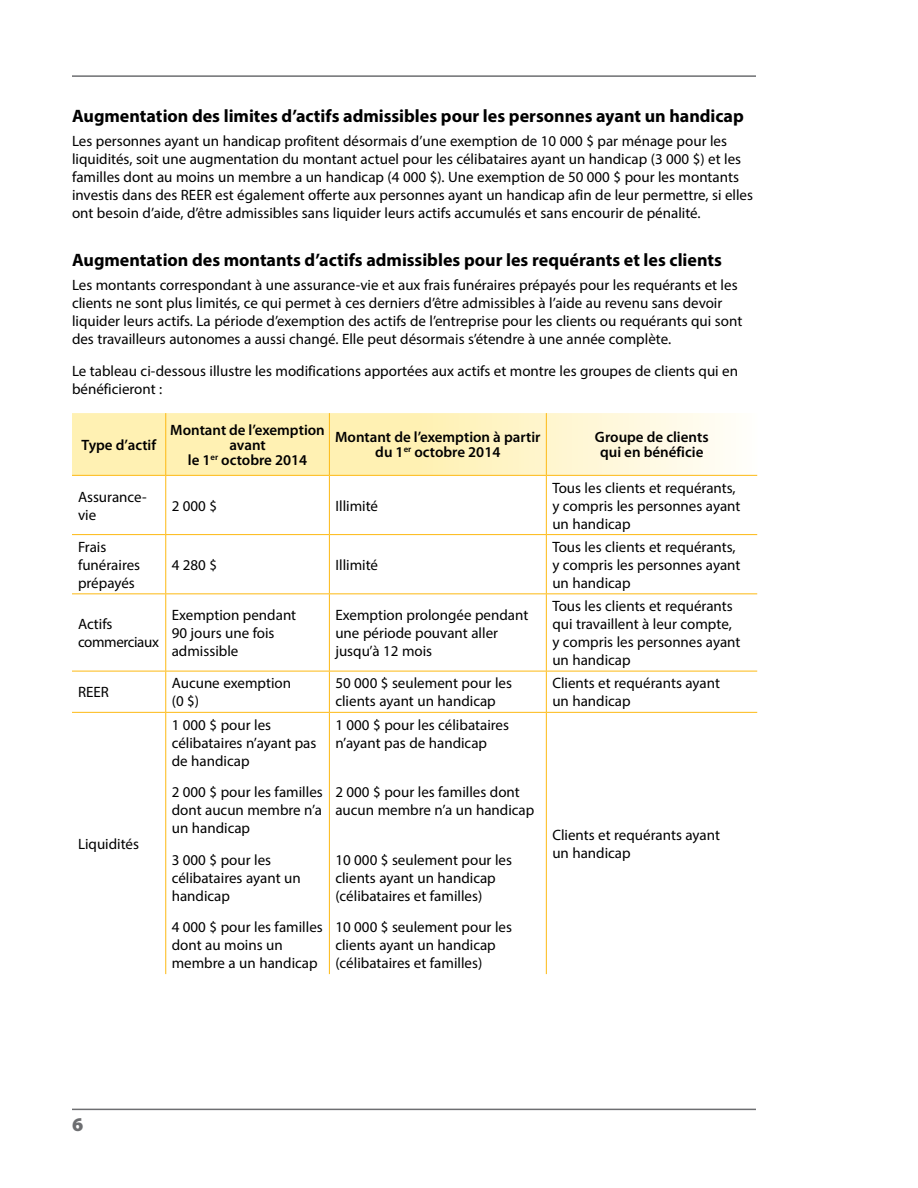
<style>
.page{position:relative;width:918px;height:1188px;background:#fff}
.page>*{position:absolute;margin:0;border:0;box-sizing:border-box;transform-origin:0 0}
.t1{font:900 19.5px "Myriad Pro";color:#6d6e71}
.Head_3{font:700 18px "Myriad Pro";color:#000}
.text{font:15px/18px "Myriad Pro";color:#000}
.data_head{font:600 15px/15px "Myriad Pro";color:#000;text-align:center}
.text-2{font:15px/18px "Myriad Pro";letter-spacing:-.025em;color:#000}
</style>
<div class="page">
<hr style="left:72px;top:1109px;width:684px;height:1px;background:#6d6e71">
<hr style="left:72px;top:75px;width:684px;height:2px;background:#6d6e71">
<svg style="left:72px;top:413px;width:685px;height:62px;background:#fef3c4"></svg>
<hr style="left:165px;top:476px;width:1px;height:58px;background:#fdb913">
<hr style="left:329px;top:476px;width:1px;height:58px;background:#fdb913">
<hr style="left:546px;top:476px;width:1px;height:58px;background:#fdb913">
<hr style="left:72px;top:534px;width:94px;height:1px;background:#fdb913">
<hr style="left:166px;top:534px;width:163px;height:1px;background:#fdb913">
<hr style="left:165px;top:535px;width:1px;height:58px;background:#fdb913">
<hr style="left:329px;top:534px;width:217px;height:1px;background:#fdb913">
<hr style="left:329px;top:535px;width:1px;height:58px;background:#fdb913">
<hr style="left:546px;top:534px;width:211px;height:1px;background:#fdb913">
<hr style="left:546px;top:535px;width:1px;height:58px;background:#fdb913">
<hr style="left:72px;top:593px;width:94px;height:1px;background:#fdb913">
<hr style="left:166px;top:593px;width:163px;height:1px;background:#fdb913">
<hr style="left:165px;top:594px;width:1px;height:77px;background:#fdb913">
<hr style="left:329px;top:593px;width:217px;height:1px;background:#fdb913">
<hr style="left:329px;top:594px;width:1px;height:77px;background:#fdb913">
<hr style="left:546px;top:593px;width:211px;height:1px;background:#fdb913">
<hr style="left:546px;top:594px;width:1px;height:77px;background:#fdb913">
<hr style="left:72px;top:671px;width:94px;height:1px;background:#fdb913">
<hr style="left:166px;top:671px;width:163px;height:1px;background:#fdb913">
<hr style="left:165px;top:671px;width:1px;height:41px;background:#fdb913">
<hr style="left:329px;top:671px;width:217px;height:1px;background:#fdb913">
<hr style="left:329px;top:671px;width:1px;height:41px;background:#fdb913">
<hr style="left:546px;top:671px;width:211px;height:1px;background:#fdb913">
<hr style="left:546px;top:671px;width:1px;height:41px;background:#fdb913">
<hr style="left:72px;top:712px;width:94px;height:1px;background:#fdb913">
<hr style="left:166px;top:712px;width:163px;height:1px;background:#fdb913">
<hr style="left:165px;top:713px;width:1px;height:261px;background:#fdb913">
<hr style="left:329px;top:712px;width:217px;height:1px;background:#fdb913">
<hr style="left:329px;top:713px;width:1px;height:261px;background:#fdb913">
<hr style="left:546px;top:712px;width:211px;height:1px;background:#fdb913">
<hr style="left:546px;top:713px;width:1px;height:261px;background:#fdb913">
<hr style="left:165px;top:413px;width:1px;height:62px;background:#fdb913">
<hr style="left:329px;top:413px;width:1px;height:62px;background:#fdb913">
<hr style="left:546px;top:413px;width:1px;height:62px;background:#fdb913">
<hr style="left:72px;top:475px;width:94px;height:1px;background:#fdb913">
<hr style="left:166px;top:475px;width:163px;height:1px;background:#fdb913">
<hr style="left:329px;top:475px;width:217px;height:1px;background:#fdb913">
<hr style="left:546px;top:475px;width:211px;height:1px;background:#fdb913">
<p class="Head_3" style="left:72px;top:104px;width:673px">Augmentation des limites d’actifs admissibles pour les personnes ayant un handicap</p>
<p class="text" style="left:72px;top:131px;width:683px">Les personnes ayant un handicap profitent désormais d’une exemption de 10 000 $ par ménage pour les liquidités, soit une augmentation du montant actuel pour les célibataires ayant un handicap (3 000 $) et les familles dont au moins un membre a un handicap (4 000 $). Une exemption de 50 000 $ pour les montants investis dans des REER est également offerte aux personnes ayant un handicap afin de leur permettre, si elles ont besoin d’aide, d’être admissibles sans liquider leurs actifs accumulés et sans encourir de pénalité.</p>
<p class="Head_3" style="left:72px;top:248px;width:651px">Augmentation des montants d’actifs admissibles pour les requérants et les clients</p>
<p class="text" style="left:72px;top:276px;width:672px">Les montants correspondant à une assurance-vie et aux frais funéraires prépayés pour les requérants et les clients ne sont plus limités, ce qui permet à ces derniers d’être admissibles à l’aide au revenu sans devoir liquider leurs actifs. La période d’exemption des actifs de l’entreprise pour les clients ou requérants qui sont des travailleurs autonomes a aussi changé. Elle peut désormais s’étendre à une année complète.</p>
<p class="text" style="left:72px;top:361px;width:668px">Le tableau ci-dessous illustre les modifications apportées aux actifs et montre les groupes de clients qui en bénéficieront :</p>
<p class="data_head" style="left:82px;top:437px;width:76px">Type d’actif</p>
<p class="data_head" style="left:170px;top:422px;width:156px">Montant de l’exemption avant<br>le 1<sup>er</sup> octobre 2014</p>
<p class="data_head" style="left:335px;top:429px;width:207px">Montant de l’exemption à partir du 1<sup>er</sup> octobre 2014</p>
<p class="data_head" style="left:595px;top:429px;width:115px">Groupe de clients qui en bénéficie</p>
<p class="text" style="left:78px;top:487px;width:70px">Assurance&shy;vie</p>
<p class="text" style="left:172px;top:496px;width:47px">2 000 $</p>
<p class="text" style="left:335px;top:496px;width:44px">Illimité</p>
<p class="text" style="left:78px;top:538px;width:64px">Frais funéraires prépayés</p>
<p class="text" style="left:172px;top:556px;width:47px">4 280 $</p>
<p class="text" style="left:335px;top:556px;width:44px">Illimité</p>
<p class="text" style="left:552px;top:478px;width:190px">Tous les clients et requérants, y compris les personnes ayant un handicap</p>
<p class="text" style="left:552px;top:538px;width:190px">Tous les clients et requérants, y compris les personnes ayant un handicap</p>
<p class="text-2" style="left:78px;top:615px;width:83px">Actifs commerciaux</p>
<p class="text" style="left:172px;top:606px;width:126px">Exemption pendant<br>90 jours une fois admissible</p>
<p class="text" style="left:335px;top:606px;width:195px">Exemption prolongée pendant une période pouvant aller jusqu’à 12 mois</p>
<p class="text" style="left:552px;top:597px;width:190px">Tous les clients et requérants qui travaillent à leur compte, y compris les personnes ayant un handicap</p>
<p class="text" style="left:78px;top:683px;width:32px">REER</p>
<p class="text" style="left:172px;top:674px;width:121px">Aucune exemption (0 $)</p>
<p class="text" style="left:335px;top:674px;width:178px">50 000 $ seulement pour les clients ayant un handicap</p>
<p class="text" style="left:552px;top:674px;width:169px">Clients et requérants ayant un handicap</p>
<p class="text" style="left:78px;top:835px;width:63px">Liquidités</p>
<p class="text" style="left:172px;top:715px;width:146px">1 000 $ pour les célibataires n’ayant pas de handicap</p>
<p class="text" style="left:172px;top:783px;width:153px;text-align:justify">2 000 $ pour les familles dont aucun membre n’a un handicap</p>
<p class="text" style="left:172px;top:850px;width:130px">3 000 $ pour les célibataires ayant un handicap</p>
<p class="text" style="left:172px;top:918px;width:153px">4 000 $ pour les familles dont au moins un membre a un handicap</p>
<p class="text" style="left:335px;top:715px;width:175px">1 000 $ pour les célibataires n’ayant pas de handicap</p>
<p class="text" style="left:335px;top:783px;width:200px">2 000 $ pour les familles dont aucun membre n’a un handicap</p>
<p class="text" style="left:335px;top:850px;width:178px">10 000 $ seulement pour les clients ayant un handicap (célibataires et familles)</p>
<p class="text" style="left:335px;top:918px;width:178px">10 000 $ seulement pour les clients ayant un handicap (célibataires et familles)</p>
<p class="text" style="left:552px;top:826px;width:169px">Clients et requérants ayant un handicap</p>
<h1 class="t1" style="left:72px;top:1112px;width:13px">6</h1>
</div>
